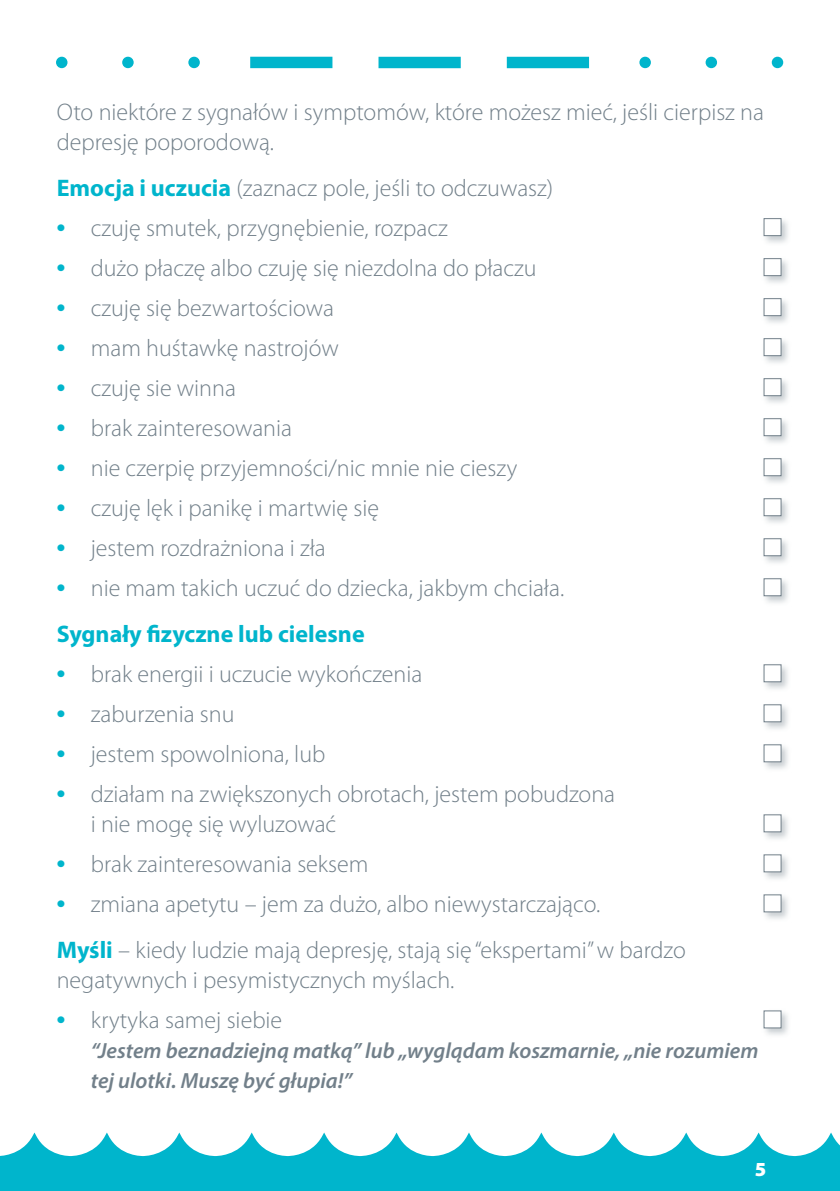
<style>
.page{position:relative;width:840px;height:1191px;background:#fff}
.page>*{position:absolute;margin:0;border:0;box-sizing:border-box;transform-origin:0 0}
.t1{font:300 24px/30px "Myriad Pro";color:#72808a}
.t2{font:italic 600 22px/30px "Myriad Pro";color:#72808a}
.t3{font:900 20px "Myriad Pro";color:#fff}
.s1{font-weight:700;color:#00b5cc}
.s2{font-family:"Arial";font-weight:700;color:#00b5cc}
</style>
<div class="page">
<svg style="left:0;top:1132px;width:839px;height:59px;fill:#00b5cc"></svg>
<div style="left:57px;top:58px;width:10px;height:9px;background:#00b5cc;border-radius:50%"></div>
<div style="left:56px;top:57px;width:11px;height:11px;border:2px solid #00b5cc;border-radius:50%"></div>
<div style="left:123px;top:58px;width:10px;height:9px;background:#00b5cc;border-radius:50%"></div>
<div style="left:122px;top:57px;width:12px;height:11px;border:2px solid #00b5cc;border-radius:50%"></div>
<div style="left:189px;top:58px;width:10px;height:9px;background:#00b5cc;border-radius:50%"></div>
<div style="left:188px;top:57px;width:12px;height:11px;border:2px solid #00b5cc;border-radius:50%"></div>
<div style="left:250px;top:57px;width:82px;height:11px;background:#00b5cc"></div>
<div style="left:378px;top:57px;width:82px;height:11px;background:#00b5cc"></div>
<div style="left:506px;top:57px;width:82px;height:11px;background:#00b5cc"></div>
<div style="left:640px;top:58px;width:9px;height:9px;background:#00b5cc;border-radius:50%"></div>
<div style="left:639px;top:57px;width:11px;height:11px;border:2px solid #00b5cc;border-radius:50%"></div>
<div style="left:706px;top:58px;width:9px;height:9px;background:#00b5cc;border-radius:50%"></div>
<div style="left:705px;top:57px;width:11px;height:11px;border:2px solid #00b5cc;border-radius:50%"></div>
<div style="left:772px;top:58px;width:9px;height:9px;background:#00b5cc;border-radius:50%"></div>
<div style="left:771px;top:57px;width:11px;height:11px;border:2px solid #00b5cc;border-radius:50%"></div>
<div style="left:760px;top:216px;width:31px;height:30px;background:#72808a;opacity:.4"></div>
<div style="left:763px;top:218px;width:18px;height:18px;background:#fff;border:1px solid #72808a"></div>
<div style="left:760px;top:256px;width:31px;height:30px;background:#72808a;opacity:.4"></div>
<div style="left:763px;top:258px;width:18px;height:18px;background:#fff;border:1px solid #72808a"></div>
<div style="left:760px;top:296px;width:31px;height:30px;background:#72808a;opacity:.4"></div>
<div style="left:763px;top:298px;width:18px;height:18px;background:#fff;border:1px solid #72808a"></div>
<div style="left:760px;top:336px;width:31px;height:30px;background:#72808a;opacity:.4"></div>
<div style="left:763px;top:338px;width:18px;height:18px;background:#fff;border:1px solid #72808a"></div>
<div style="left:760px;top:376px;width:31px;height:30px;background:#72808a;opacity:.4"></div>
<div style="left:763px;top:378px;width:18px;height:18px;background:#fff;border:1px solid #72808a"></div>
<div style="left:760px;top:416px;width:31px;height:30px;background:#72808a;opacity:.4"></div>
<div style="left:763px;top:418px;width:18px;height:18px;background:#fff;border:1px solid #72808a"></div>
<div style="left:760px;top:456px;width:31px;height:30px;background:#72808a;opacity:.4"></div>
<div style="left:763px;top:458px;width:18px;height:18px;background:#fff;border:1px solid #72808a"></div>
<div style="left:760px;top:496px;width:31px;height:30px;background:#72808a;opacity:.4"></div>
<div style="left:763px;top:498px;width:18px;height:18px;background:#fff;border:1px solid #72808a"></div>
<div style="left:760px;top:536px;width:31px;height:30px;background:#72808a;opacity:.4"></div>
<div style="left:763px;top:538px;width:18px;height:18px;background:#fff;border:1px solid #72808a"></div>
<div style="left:760px;top:576px;width:31px;height:30px;background:#72808a;opacity:.4"></div>
<div style="left:763px;top:578px;width:18px;height:18px;background:#fff;border:1px solid #72808a"></div>
<div style="left:760px;top:662px;width:31px;height:30px;background:#72808a;opacity:.4"></div>
<div style="left:763px;top:664px;width:18px;height:18px;background:#fff;border:1px solid #72808a"></div>
<div style="left:760px;top:702px;width:31px;height:30px;background:#72808a;opacity:.4"></div>
<div style="left:763px;top:704px;width:18px;height:18px;background:#fff;border:1px solid #72808a"></div>
<div style="left:760px;top:742px;width:31px;height:30px;background:#72808a;opacity:.4"></div>
<div style="left:763px;top:744px;width:18px;height:18px;background:#fff;border:1px solid #72808a"></div>
<div style="left:760px;top:812px;width:31px;height:30px;background:#72808a;opacity:.4"></div>
<div style="left:763px;top:814px;width:18px;height:18px;background:#fff;border:1px solid #72808a"></div>
<div style="left:760px;top:852px;width:31px;height:30px;background:#72808a;opacity:.4"></div>
<div style="left:763px;top:854px;width:18px;height:18px;background:#fff;border:1px solid #72808a"></div>
<div style="left:760px;top:892px;width:31px;height:30px;background:#72808a;opacity:.4"></div>
<div style="left:763px;top:894px;width:18px;height:18px;background:#fff;border:1px solid #72808a"></div>
<div style="left:760px;top:1008px;width:31px;height:30px;background:#72808a;opacity:.4"></div>
<div style="left:763px;top:1010px;width:18px;height:18px;background:#fff;border:1px solid #72808a"></div>
<p class="t1" style="left:57px;top:97px;width:708px">Oto niektóre z sygnałów i symptomów, które możesz mieć, jeśli cierpisz na depresję poporodową.</p>
<p class="t1" style="left:57px;top:173px;width:497px"><span class="s1">Emocja i uczucia</span> (zaznacz pole, jeśli to odczuwasz)</p>
<p class="t1" style="left:57px;top:213px;width:392px"><span class="s2">•</span> czuję smutek, przygnębienie, rozpacz</p>
<p class="t1" style="left:57px;top:253px;width:481px"><span class="s2">•</span> dużo płaczę albo czuję się niezdolna do płaczu</p>
<p class="t1" style="left:57px;top:293px;width:278px"><span class="s2">•</span> czuję się bezwartościowa</p>
<p class="t1" style="left:57px;top:333px;width:283px"><span class="s2">•</span> mam huśtawkę nastrojów</p>
<p class="t1" style="left:57px;top:373px;width:180px"><span class="s2">•</span> czuję sie winna</p>
<p class="t1" style="left:57px;top:413px;width:237px"><span class="s2">•</span> brak zainteresowania</p>
<p class="t1" style="left:57px;top:453px;width:462px"><span class="s2">•</span> nie czerpię przyjemności/nic mnie nie cieszy</p>
<p class="t1" style="left:57px;top:493px;width:323px"><span class="s2">•</span> czuję lęk i panikę i martwię się</p>
<p class="t1" style="left:57px;top:533px;width:270px"><span class="s2">•</span> jestem rozdrażniona i zła</p>
<p class="t1" style="left:57px;top:565px;width:508px;line-height:46px"><span class="s2">•</span> nie mam takich uczuć do dziecka, jakbym chciała.<br><span class="s1">Sygnały fizyczne lub cielesne</span></p>
<p class="t1" style="left:57px;top:659px;width:367px"><span class="s2">•</span> brak energii i uczucie wykończenia</p>
<p class="t1" style="left:57px;top:699px;width:179px"><span class="s2">•</span> zaburzenia snu</p>
<p class="t1" style="left:57px;top:739px;width:270px"><span class="s2">•</span> jestem spowolniona, lub</p>
<p class="t1" style="left:91px;top:779px;width:525px;text-indent:-34px"><span class="s2">•</span> działam na zwiększonych obrotach, jestem pobudzona i nie mogę się wyluzować</p>
<p class="t1" style="left:57px;top:849px;width:313px"><span class="s2">•</span> brak zainteresowania seksem</p>
<p class="t1" style="left:57px;top:881px;width:630px;line-height:46px"><span class="s2">•</span> zmiana apetytu – jem za dużo, albo niewystarczająco.<br><span class="s1">Myśli</span> – kiedy ludzie mają depresję, stają się “ekspertami” w bardzo</p>
<p class="t1" style="left:57px;top:965px;width:399px">negatywnych i pesymistycznych myślach.</p>
<p class="t1" style="left:57px;top:1005px;width:227px"><span class="s2">•</span> krytyka samej siebie</p>
<p class="t2" style="left:91px;top:1035px;width:669px">“Jestem beznadziejną matką” lub „wyglądam koszmarnie, „nie rozumiem tej ulotki. Muszę być głupia!”</p>
<p class="t3" style="left:754px;top:1156px;width:13px">5</p>
</div>
